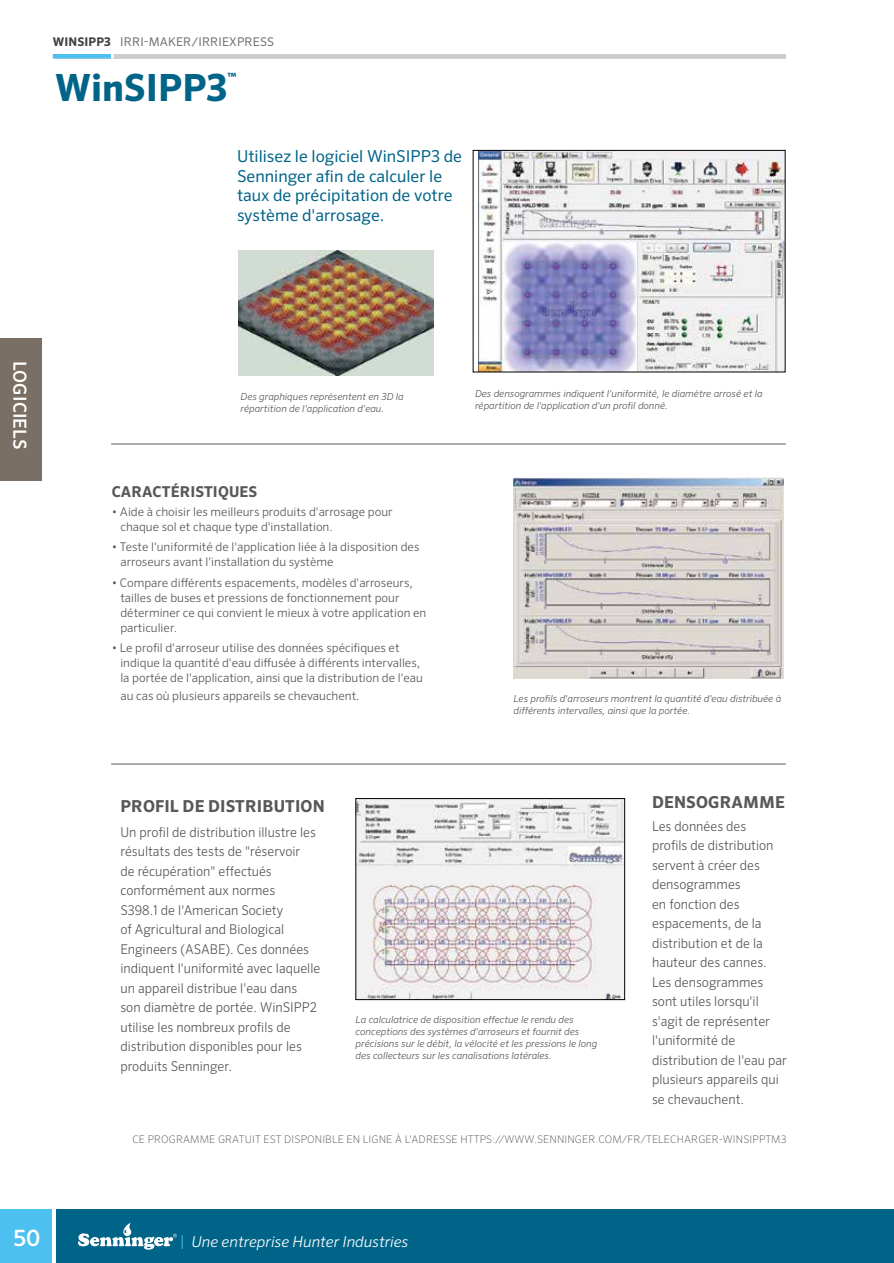
<style>
.page{position:relative;width:894px;height:1263px;background:#fff}
.page>*{position:absolute;margin:0;border:0;box-sizing:border-box;transform-origin:0 0}
.t1{font:700 37.5px "Sero Pro";color:#006488}
.t2{font:500 22.5px "Sero Pro";color:#fff}
.t3{font:500 18px "Sero Pro";letter-spacing:.01em;color:#fff}
.t4{font:16.5px/19.5px "Sero Pro";color:#006488}
.t5{font:700 16.5px "Sero Pro";letter-spacing:.01em;color:#585956}
.t6{font:italic 300 15px "Sero Pro";color:#fff}
.t7{font:700 15px "Sero Pro";letter-spacing:.01em;color:#585956}
.t8{font:300 13.5px/19.5px "Sero Pro";color:#585956;scale:.95 1}
.t9{font:300 12px/15px "Sero Pro";color:#585956}
.t10{font:12px "Sero Pro";letter-spacing:.01em;color:#6d6e71}
.t11{font:700 11.4px "Sero Pro";color:#006488}
.t12{font:200 10.5px "Sero Pro";letter-spacing:.01em;color:#585956}
.t13{font:italic 300 9.75px/12px "Sero Pro";color:#585956}
.s1{font-weight:700;color:#414042}
.s2{font-style:normal;color:#4cc0ef}
</style>
<div class="page">
<div style="left:0;top:1209px;width:52px;height:54px;background:#4cc0ef"></div>
<div style="left:56px;top:1209px;width:837px;height:54px;background:#006488"></div>
<svg style="left:78px;top:1222px;width:99px;height:27px"></svg>
<div style="left:54px;top:54px;width:731px;height:5px;background:#cfcdcb"></div>
<div style="left:53px;top:54px;width:58px;height:5px;background:#4cc0ef"></div>
<svg style="left:111px;top:54px;width:3px;height:5px"></svg>
<div style="left:0;top:337px;width:41px;height:143px;background:#796f65"></div>
<img style="left:478px;top:152px;width:305px;height:218px">
<div style="left:512px;top:477px;width:273px;height:210px;background:linear-gradient(to right,#fff,#fff)"></div>
<img style="left:513px;top:478px;width:270px;height:200px">
<img style="left:357px;top:800px;width:265px;height:197px">
<img style="left:238px;top:250px;width:195px;height:126px">
<hr style="left:111px;top:764px;width:674px;height:1px;background:#585956">
<hr style="left:111px;top:444px;width:674px;height:1px;background:#585956">
<p class="t10" style="left:53px;top:34px;width:222px"><span class="s1">WINSIPP3</span> IRRI-MAKER/IRRIEXPRESS</p>
<h1 class="t1" style="left:55px;top:65px;width:174px">WinSIPP3</h1>
<p class="t11" style="left:227px;top:70px;width:11px">™</p>
<h3 class="t3" style="left:31px;top:361px;width:90px;rotate:90deg">LOGICIELS</h3>
<p class="t4" style="left:237px;top:146px;width:226px">Utilisez le logiciel WinSIPP3 de<br>Senninger afin de calculer le taux de précipitation de votre système d'arrosage.</p>
<p class="t13" style="left:240px;top:391px;width:164px">Des graphiques représentent en 3D la répartition de l'application d'eau.</p>
<p class="t7" style="left:112px;top:482px;width:147px">CARACTÉRISTIQUES</p>
<p class="t9" style="left:120px;top:504px;width:273px;text-indent:-9px">• Aide à choisir les meilleurs produits d'arrosage pour chaque sol et chaque type d'installation.</p>
<p class="t9" style="left:120px;top:539px;width:300px;text-indent:-9px">• Teste l'uniformité de l'application liée à la disposition des arroseurs avant l'installation du système</p>
<p class="t9" style="left:120px;top:575px;width:307px;text-indent:-9px">• Compare différents espacements, modèles d'arroseurs, tailles de buses et pressions de fonctionnement pour déterminer ce qui convient le mieux à votre application en particulier.</p>
<p class="t9" style="left:120px;top:640px;width:304px;text-indent:-9px">• Le profil d'arroseur utilise des données spécifiques et indique la quantité d'eau diffusée à différents intervalles, la portée de l'application, ainsi que la distribution de l'eau</p>
<p class="t9" style="left:120px;top:688px;width:240px">au cas où plusieurs appareils se chevauchent.</p>
<p class="t13" style="left:475px;top:387px;width:289px">Des densogrammes indiquent l'uniformité, le diamètre arrosé et la répartition de l'application d'un profil donné.</p>
<p class="t13" style="left:513px;top:693px;width:269px">Les profils d'arroseurs montrent la quantité d'eau distribuée à différents intervalles, ainsi que la portée.</p>
<p class="t5" style="left:120px;top:796px;width:206px">PROFIL DE DISTRIBUTION</p>
<p class="t8" style="left:120px;top:822px;width:212px">Un profil de distribution illustre les résultats des tests de "réservoir<br>de récupération" effectués conformément aux normes<br>S398.1 de l'American Society<br>of Agricultural and Biological<br>Engineers (ASABE). Ces données indiquent l'uniformité avec laquelle un appareil distribue l'eau dans son diamètre de portée. WinSIPP2 utilise les nombreux profils de distribution disponibles pour les produits Senninger.</p>
<p class="t13" style="left:355px;top:1013px;width:243px">La calculatrice de disposition effectue le rendu des conceptions des systèmes d'arroseurs et fournit des précisions sur le débit, la vélocité et les pressions le long des collecteurs sur les canalisations latérales.</p>
<p class="t5" style="left:652px;top:792px;width:134px">DENSOGRAMME</p>
<p class="t8" style="left:651px;top:816px;width:143px">Les données des<br>profils de distribution servent à créer des densogrammes<br>en fonction des espacements, de la distribution et de la hauteur des cannes.<br>Les densogrammes sont utiles lorsqu'il s'agit de représenter l'uniformité de distribution de l'eau par plusieurs appareils qui se chevauchent.</p>
<p class="t12" style="left:132px;top:1132px;width:655px">CE PROGRAMME GRATUIT EST DISPONIBLE EN LIGNE À L'ADRESSE HTTPS://WWW.SENNINGER.COM/FR/TELECHARGER-WINSIPPTM3</p>
<h2 class="t2" style="left:14px;top:1224px;width:28px">50</h2>
<p class="t6" style="left:180px;top:1232px;width:230px"><span class="s2">|</span> Une entreprise Hunter Industries</p>
</div>
